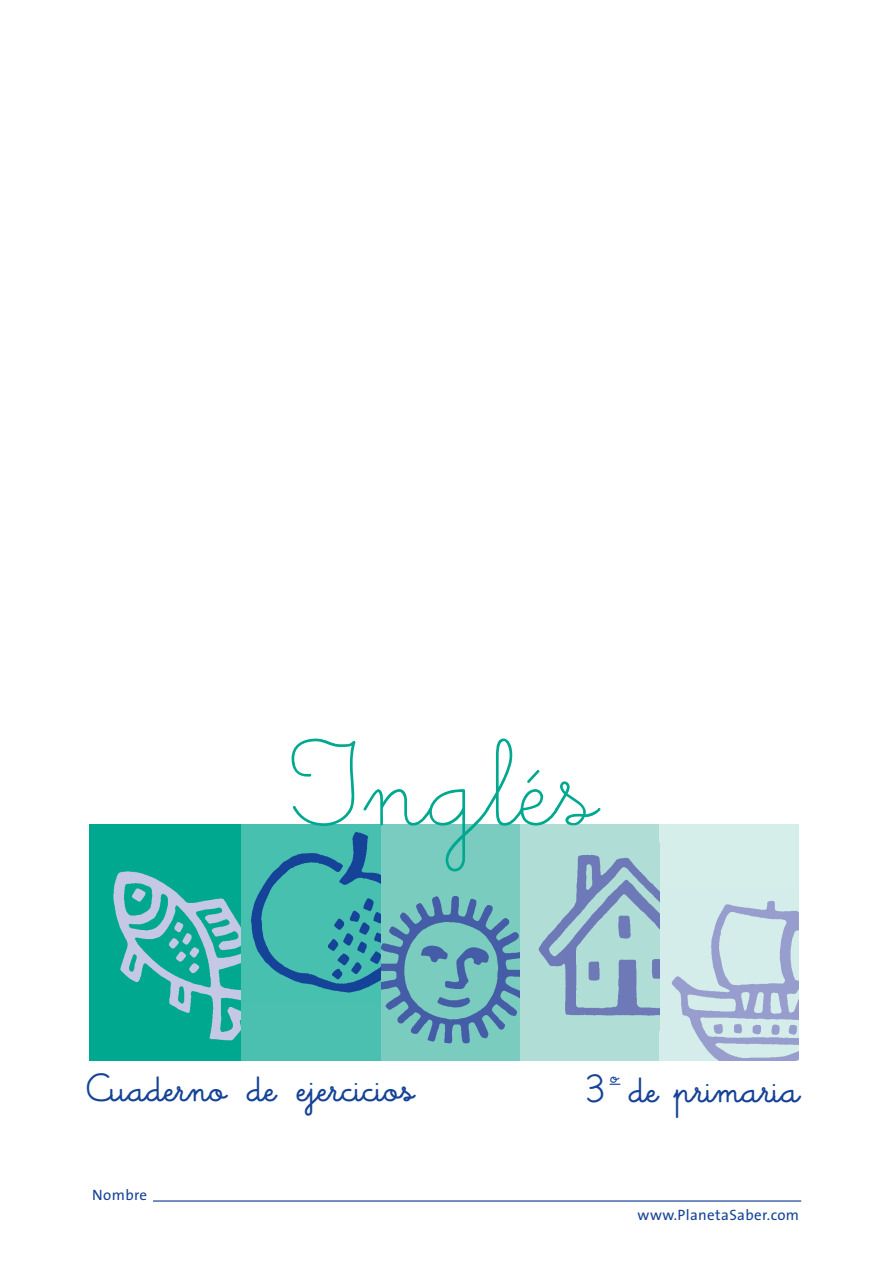
<style>
.page{position:relative;width:893px;height:1263px;background:#fff}
.page>*{position:absolute;margin:0;border:0;box-sizing:border-box;transform-origin:0 0}
.t1{font:135px "Me Mima";color:#00a890}
.t2{font:700 42px "Me Mima";color:#164397}
.t3{font:15px "The Sans";letter-spacing:.025em;color:#164397}
</style>
<div class="page">
<div style="left:647px;top:824px;width:151px;height:237px;background:#d6eee9"></div>
<img style="left:671px;top:900px;width:127px;height:161px">
<div style="left:507px;top:824px;width:152px;height:237px;background:#b0ded7"></div>
<img style="left:538px;top:854px;width:121px;height:162px">
<div style="left:368px;top:824px;width:152px;height:237px;background:#7bccc0"></div>
<img style="left:380px;top:884px;width:140px;height:171px">
<div style="left:229px;top:824px;width:151px;height:237px;background:#4bc0b0"></div>
<img style="left:251px;top:831px;width:129px;height:162px">
<div style="left:89px;top:824px;width:152px;height:237px;background:#00a890"></div>
<img style="left:113px;top:871px;width:128px;height:170px">
<hr style="left:153px;top:1200px;width:648px;height:2px;background:#164397">
<h1 class="t1" style="left:287px;top:699px;width:313px">Inglés</h1>
<p class="t2" style="left:87px;top:1061px;width:328px">Cuaderno de ejercicios</p>
<p class="t2" style="left:583px;top:1063px;width:217px">3º de primaria</p>
<p class="t3" style="left:92px;top:1189px;width:56px">Nombre</p>
<p class="t3" style="left:638px;top:1209px;width:163px">www.PlanetaSaber.com</p>
</div>
